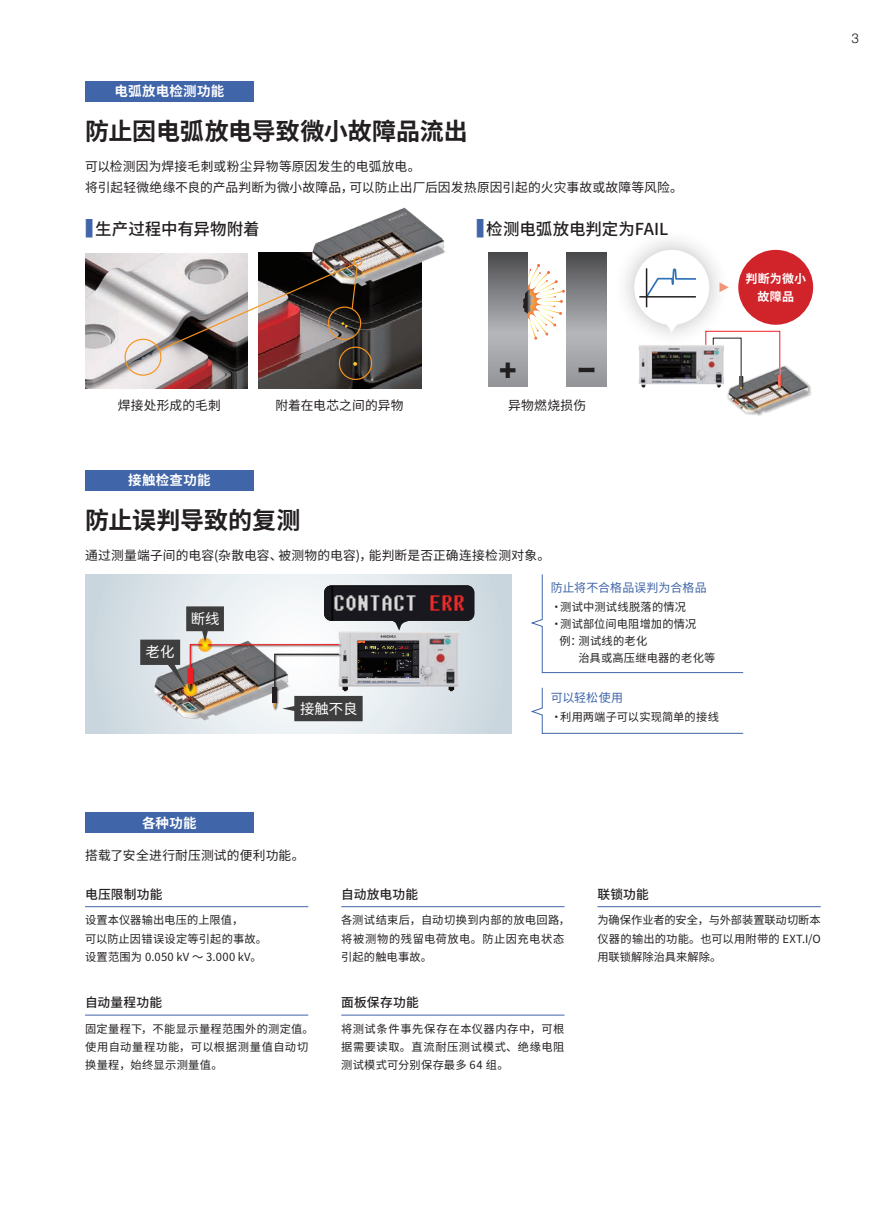
<style>
.page{position:relative;width:893px;height:1212px;background:#fff}
.page>*{position:absolute;margin:0;border:0;box-sizing:border-box;transform-origin:0 0}
.t1{font:24.6px "Hira Kaku Std W8";color:#231f20}
.t2{font:24.6px "Hira Kaku Std W8";color:#231f20;scale:1.64 1}
.t3{font:700 24px "Source Han Sans CN";letter-spacing:-.005em;color:#231f20}
.t4{font:500 16.5px "Source Han Sans CN";letter-spacing:-.005em;color:#231f20}
.t5{font:14.4px "Source Han Sans CN";color:#fff}
.t6{font:700 13.5px "Source Han Sans CN";letter-spacing:.02em;color:#fff}
.t7{font:300 13.5px "Helvetica";color:#231f20}
.t8{font:12.75px "Source Han Sans CN";letter-spacing:.015em;color:#231f20}
.t9{font:500 12.75px "Source Han Sans CN";letter-spacing:.015em;color:#231f20}
.t10{font:12px "Source Han Sans CN";letter-spacing:.005em;color:#4065a9}
.t11{font:700 12px/18px "Source Han Sans CN";letter-spacing:.02em;color:#fff;text-align:center}
.t12{font:11.25px/18px "Source Han Sans CN";letter-spacing:.02em;color:#231f20;text-align:justify}
.s1{font-size:23.1px;color:#4065a9}
</style>
<div class="page">
<img style="left:85px;top:253px;width:163px;height:136px">
<div style="left:125px;top:339px;width:36px;height:37px;border:1px solid #f7931d;border-radius:50%"></div>
<img style="left:259px;top:253px;width:162px;height:136px">
<div style="left:328px;top:306px;width:33px;height:34px;border:1px solid #f7931d;border-radius:50%"></div>
<div style="left:339px;top:347px;width:33px;height:33px;border:1px solid #f7931d;border-radius:50%"></div>
<img style="left:310px;top:207px;width:135px;height:81px">
<div style="left:353px;top:257px;width:9px;height:9px;border:1px solid #f7931d;border-radius:50%"></div>
<img style="left:130px;top:262px;width:229px;height:104px">
<div style="left:85px;top:812px;width:169px;height:21px;background:#4065a9"></div>
<div style="left:85px;top:81px;width:169px;height:21px;background:#4065a9"></div>
<svg style="left:85px;top:574px;width:427px;height:159px"></svg>
<div style="left:85px;top:470px;width:169px;height:21px;background:#4065a9"></div>
<img style="left:339px;top:631px;width:120px;height:60px">
<img style="left:358px;top:641px;width:61px;height:37px">
<img style="left:152px;top:640px;width:138px;height:82px">
<img style="left:224px;top:642px;width:118px;height:6px">
<hr style="left:208px;top:644px;width:131px;height:1px;background:#ee1d23">
<img style="left:140px;top:606px;width:84px;height:91px">
<img style="left:271px;top:652px;width:71px;height:60px">
<div style="left:272px;top:687px;width:5px;height:15px;background:#231f20"></div>
<svg style="left:273px;top:653px;width:90px;height:68px"></svg>
<svg style="left:531px;top:574px;width:213px;height:99px"></svg>
<svg style="left:531px;top:687px;width:213px;height:47px"></svg>
<hr style="left:597px;top:906px;width:224px;height:1px;background:#4065a9">
<hr style="left:85px;top:906px;width:223px;height:1px;background:#4065a9">
<hr style="left:85px;top:1015px;width:223px;height:1px;background:#4065a9">
<hr style="left:341px;top:906px;width:223px;height:1px;background:#4065a9">
<hr style="left:341px;top:1015px;width:223px;height:1px;background:#4065a9">
<svg style="left:488px;top:252px;width:40px;height:134px;background:#8e8f92"></svg>
<svg style="left:567px;top:252px;width:39px;height:134px;background:#8d8f92"></svg>
<svg style="left:517px;top:264px;width:48px;height:76px"></svg>
<img style="left:727px;top:365px;width:83px;height:50px">
<img style="left:777px;top:375px;width:6px;height:16px">
<img style="left:738px;top:390px;width:6px;height:2px">
<div style="left:738px;top:250px;width:75px;height:75px;background:#d1232a;border-radius:50%"></div>
<svg style="left:324px;top:622px;width:150px;height:9px"></svg>
<img style="left:324px;top:585px;width:150px;height:37px">
<div style="left:613px;top:229px;width:117px;height:122px;background:#231f20;opacity:.3"></div>
<svg style="left:634px;top:250px;width:147px;height:140px"></svg>
<hr style="left:639px;top:296px;width:57px;height:2px;background:#231f20">
<hr style="left:646px;top:268px;width:1px;height:39px;background:#231f20">
<p class="t6" style="left:114px;top:84px;width:111px">电弧放电检测功能</p>
<p class="t3" style="left:85px;top:118px;width:384px">防止因电弧放电导致微小故障品流出</p>
<p class="t8" style="left:85px;top:159px;width:337px">可以检测因为焊接毛刺或粉尘异物等原因发生的电弧放电。</p>
<p class="t8" style="left:85px;top:180px;width:599px">将引起轻微绝缘不良的产品判断为微小故障品，可以防止出厂后因发热原因引起的火灾事故或故障等风险。</p>
<p class="t4" style="left:85px;top:220px;width:176px"><span class="s1">■</span> 生产过程中有异物附着</p>
<p class="t4" style="left:476px;top:220px;width:194px"><span class="s1">■</span> 检测电弧放电判定为FAIL</p>
<p class="t1" style="left:499px;top:354px;width:19px">+</p>
<p class="t2" style="left:577px;top:354px;width:13px">-</p>
<p class="t8" style="left:118px;top:398px;width:105px">焊接处形成的毛刺</p>
<p class="t8" style="left:275px;top:398px;width:130px">附着在电芯之间的异物</p>
<p class="t8" style="left:508px;top:398px;width:80px">异物燃烧损伤</p>
<p class="t6" style="left:128px;top:473px;width:84px">接触检查功能</p>
<p class="t3" style="left:85px;top:506px;width:217px">防止误判导致的复测</p>
<p class="t8" style="left:85px;top:548px;width:467px">通过测量端子间的电容(杂散电容、被测物的电容)，能判断是否正确连接检测对象。</p>
<p class="t5" style="left:146px;top:644px;width:30px">老化</p>
<p class="t5" style="left:191px;top:611px;width:30px">断线</p>
<p class="t5" style="left:300px;top:700px;width:59px">接触不良</p>
<p class="t10" style="left:551px;top:580px;width:158px">防止将不合格品误判为合格品</p>
<p class="t12" style="left:551px;top:598px;width:137px">・测试中测试线脱落的情况</p>
<p class="t12" style="left:551px;top:615px;width:147px">・测试部位间电阻增加的情况</p>
<p class="t12" style="left:559px;top:632px;width:89px">例：测试线的老化</p>
<p class="t12" style="left:551px;top:649px;width:166px">　　治具或高压继电器的老化等</p>
<p class="t10" style="left:551px;top:691px;width:74px">可以轻松使用</p>
<p class="t12" style="left:551px;top:708px;width:170px">・利用两端子可以实现简单的接线</p>
<p class="t11" style="left:745px;top:270px;width:62px">判断为微小故障品</p>
<p class="t7" style="left:851px;top:29px;width:9px">3</p>
<p class="t6" style="left:142px;top:815px;width:56px">各种功能</p>
<p class="t8" style="left:85px;top:848px;width:221px">搭载了安全进行耐压测试的便利功能。</p>
<p class="t9" style="left:85px;top:887px;width:79px">电压限制功能</p>
<p class="t12" style="left:85px;top:911px;width:160px">设置本仪器输出电压的上限值，</p>
<p class="t12" style="left:85px;top:929px;width:184px">可以防止因错误设定等引起的事故。</p>
<p class="t12" style="left:85px;top:947px;width:178px">设置范围为 0.050 kV ～ 3.000 kV。</p>
<p class="t9" style="left:85px;top:995px;width:79px">自动量程功能</p>
<p class="t12" style="left:85px;top:1020px;width:230px;text-align:left">固定量程下，不能显示量程范围外的测定值。使用自动量程功能，可以根据测量值自动切换量程，始终显示测量值。</p>
<p class="t9" style="left:341px;top:887px;width:79px">自动放电功能</p>
<p class="t12" style="left:341px;top:911px;width:230px;text-align:left">各测试结束后，自动切换到内部的放电回路，将被测物的残留电荷放电。防止因充电状态引起的触电事故。</p>
<p class="t9" style="left:341px;top:995px;width:79px">面板保存功能</p>
<p class="t12" style="left:341px;top:1020px;width:225px">将测试条件事先保存在本仪器内存中，可根据需要读取。直流耐压测试模式、绝缘电阻测试模式可分别保存最多 64 组。</p>
<p class="t9" style="left:597px;top:887px;width:53px">联锁功能</p>
<p class="t12" style="left:597px;top:911px;width:225px">为确保作业者的安全，与外部装置联动切断本仪器的输出的功能。也可以用附带的 EXT.I/O用联锁解除治具来解除。</p>
</div>
